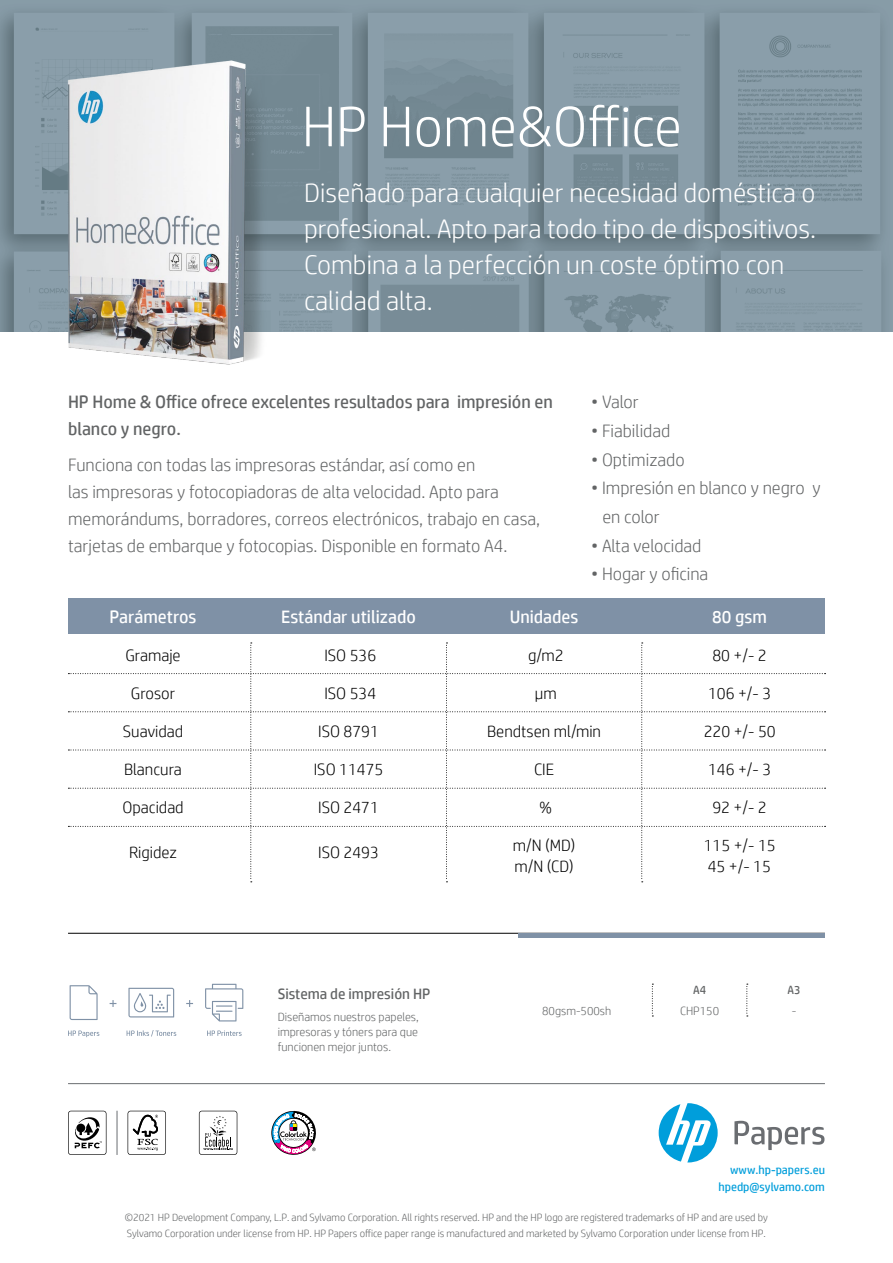
<style>
.page{position:relative;width:893px;height:1263px;background:#fff}
.page>*{position:absolute;margin:0;border:0;box-sizing:border-box;transform-origin:0 0}
.t1{font:300 57px "HP Simplified";color:#fff}
.t2{font:300 27px/36px "HP Simplified";color:#fff}
.t3{font:300 18px/27px "HP Simplified";color:#626465}
.t4{font:18px/27px "HP Simplified";color:#626465}
.t5{font:18px "HP Simplified";color:#fff}
.t6{font:300 16.5px/21px "HP Simplified";color:#000}
.t7{font:15px "HP Simplified";color:#626465}
.t8{font:300 12px/15px "HP Simplified";color:#626465;text-align:justify}
.t9{font:12px/17px "HP Simplified";color:#009edb;text-align:right}
.t10{font:12px "HP Simplified";color:#626465}
.t11{font:300 10.5px/16.5px "HP Simplified";color:#626465}
</style>
<div class="page">
<hr style="left:68px;top:1083px;width:757px;height:1px;background:#6a6d71">
<svg style="left:659px;top:1103px;width:59px;height:59px"></svg>
<svg style="left:734px;top:1121px;width:90px;height:29px"></svg>
<svg style="left:199px;top:1111px;width:38px;height:44px"></svg>
<svg style="left:271px;top:1110px;width:45px;height:45px"></svg>
<svg style="left:128px;top:1111px;width:38px;height:44px"></svg>
<svg style="left:68px;top:1111px;width:38px;height:44px"></svg>
<hr style="left:117px;top:1111px;width:1px;height:44px;background:#6a6d71">
<img style="left:0;top:0;width:893px;height:332px">
<img style="left:11px;top:40px;width:303px;height:325px">
<svg style="left:70px;top:985px;width:28px;height:35px"></svg>
<svg style="left:128px;top:988px;width:46px;height:29px"></svg>
<svg style="left:205px;top:984px;width:38px;height:37px"></svg>
<svg style="left:110px;top:1000px;width:6px;height:7px"></svg>
<svg style="left:186px;top:1000px;width:7px;height:7px"></svg>
<svg style="left:68px;top:1030px;width:31px;height:7px"></svg>
<svg style="left:127px;top:1030px;width:49px;height:6px"></svg>
<svg style="left:207px;top:1030px;width:35px;height:6px"></svg>
<svg style="left:652px;top:984px;width:1px;height:32px"></svg>
<svg style="left:746px;top:984px;width:2px;height:32px"></svg>
<div style="left:68px;top:598px;width:757px;height:36px;background:#7f91a6"></div>
<hr style="left:68px;top:933px;width:757px;height:1px;background:#000">
<hr style="left:518px;top:933px;width:307px;height:4px;background:#7f91a6">
<svg style="left:68px;top:643px;width:758px;height:239px"></svg>
<div style="left:676px;top:685px;width:127px;height:15px;background:#fff"></div>
<div style="left:676px;top:723px;width:127px;height:15px;background:#fff"></div>
<div style="left:676px;top:837px;width:127px;height:15px;background:#fff"></div>
<div style="left:676px;top:858px;width:127px;height:15px;background:#fff"></div>
<h1 class="t1" style="left:302px;top:89px;width:381px">HP Home&amp;Office</h1>
<h2 class="t2" style="left:304px;top:174px;width:514px">Diseñado para cualquier necesidad doméstica o profesional. Apto para todo tipo de dispositivos.<br>Combina a la perfección un coste óptimo con calidad alta.</h2>
<p class="t4" style="left:68px;top:388px;width:486px">HP Home &amp; Office ofrece excelentes resultados para impresión en blanco y negro.</p>
<p class="t3" style="left:68px;top:450px;width:474px">Funciona con todas las impresoras estándar, así como en<br>las impresoras y fotocopiadoras de alta velocidad. Apto para memorándums, borradores, correos electrónicos, trabajo en casa, tarjetas de embarque y fotocopias. Disponible en formato A4.</p>
<p class="t3" style="left:591px;top:388px;width:49px">• Valor</p>
<p class="t3" style="left:591px;top:416px;width:81px">• Fiabilidad</p>
<p class="t3" style="left:591px;top:445px;width:95px">• Optimizado</p>
<p class="t3" style="left:602px;top:473px;width:220px;line-height:28.8px;text-indent:-11px">• Impresión en blanco y negro y en color</p>
<p class="t3" style="left:591px;top:531px;width:112px">• Alta velocidad</p>
<p class="t3" style="left:591px;top:560px;width:119px">• Hogar y oficina</p>
<p class="t5" style="left:110px;top:605px;width:88px">Parámetros</p>
<p class="t5" style="left:281px;top:605px;width:136px">Estándar utilizado</p>
<p class="t5" style="left:510px;top:605px;width:70px">Unidades</p>
<p class="t5" style="left:712px;top:605px;width:56px">80 gsm</p>
<p class="t6" style="left:125px;top:644px;width:57px">Gramaje</p>
<p class="t6" style="left:131px;top:682px;width:46px">Grosor</p>
<p class="t6" style="left:123px;top:720px;width:62px">Suavidad</p>
<p class="t6" style="left:124px;top:758px;width:59px">Blancura</p>
<p class="t6" style="left:122px;top:796px;width:63px">Opacidad</p>
<p class="t6" style="left:129px;top:842px;width:50px">Rigidez</p>
<p class="t6" style="left:324px;top:644px;width:53px">ISO 536</p>
<p class="t6" style="left:324px;top:682px;width:53px">ISO 534</p>
<p class="t6" style="left:318px;top:720px;width:62px">ISO 8791</p>
<p class="t6" style="left:314px;top:758px;width:71px">ISO 11475</p>
<p class="t6" style="left:318px;top:796px;width:62px">ISO 2471</p>
<p class="t6" style="left:318px;top:842px;width:62px">ISO 2493</p>
<p class="t7" style="left:278px;top:983px;width:154px">Sistema de impresión HP</p>
<p class="t8" style="left:278px;top:1009px;width:143px">Diseñamos nuestros papeles, impresoras y tóners para que funcionen mejor juntos.</p>
<p class="t6" style="left:528px;top:644px;width:37px">g/m2</p>
<p class="t6" style="left:535px;top:682px;width:23px">µm</p>
<p class="t6" style="left:487px;top:720px;width:115px">Bendtsen ml/min</p>
<p class="t6" style="left:534px;top:758px;width:22px">CIE</p>
<p class="t6" style="left:540px;top:796px;width:14px">%</p>
<p class="t6" style="left:513px;top:834px;width:64px">m/N (MD) m/N (CD)</p>
<p class="t6" style="left:712px;top:644px;width:56px">80 +/- 2</p>
<p class="t6" style="left:726px;top:682px;width:10px">4</p>
<p class="t6" style="left:758px;top:720px;width:10px">6</p>
<p class="t6" style="left:708px;top:758px;width:65px">146 +/- 3</p>
<p class="t6" style="left:712px;top:796px;width:56px">92 +/- 2</p>
<p class="t6" style="left:708px;top:834px;width:24px">06<br>50</p>
<p class="t6" style="left:708px;top:682px;width:65px">106 +/- 3</p>
<p class="t6" style="left:704px;top:720px;width:74px">220 +/- 50</p>
<p class="t6" style="left:704px;top:834px;width:74px">115 +/- 15<br>45 +/- 15</p>
<p class="t10" style="left:693px;top:981px;width:15px">A4</p>
<p class="t8" style="left:542px;top:1003px;width:71px">80gsm-500sh</p>
<p class="t8" style="left:680px;top:1003px;width:41px">CHP150</p>
<p class="t10" style="left:788px;top:981px;width:15px">A3</p>
<p class="t8" style="left:792px;top:1003px;width:6px">-</p>
<p class="t9" style="left:718px;top:1161px;width:108px">www.hp-papers.eu hpedp@sylvamo.com</p>
<p class="t11" style="left:125px;top:1209px;width:645px">©2021 HP Development Company, L.P. and Sylvamo Corporation. All rights reserved. HP and the HP logo are registered trademarks of HP and are used by<br>Sylvamo Corporation under license from HP. HP Papers office paper range is manufactured and marketed by Sylvamo Corporation under license from HP.</p>
</div>
